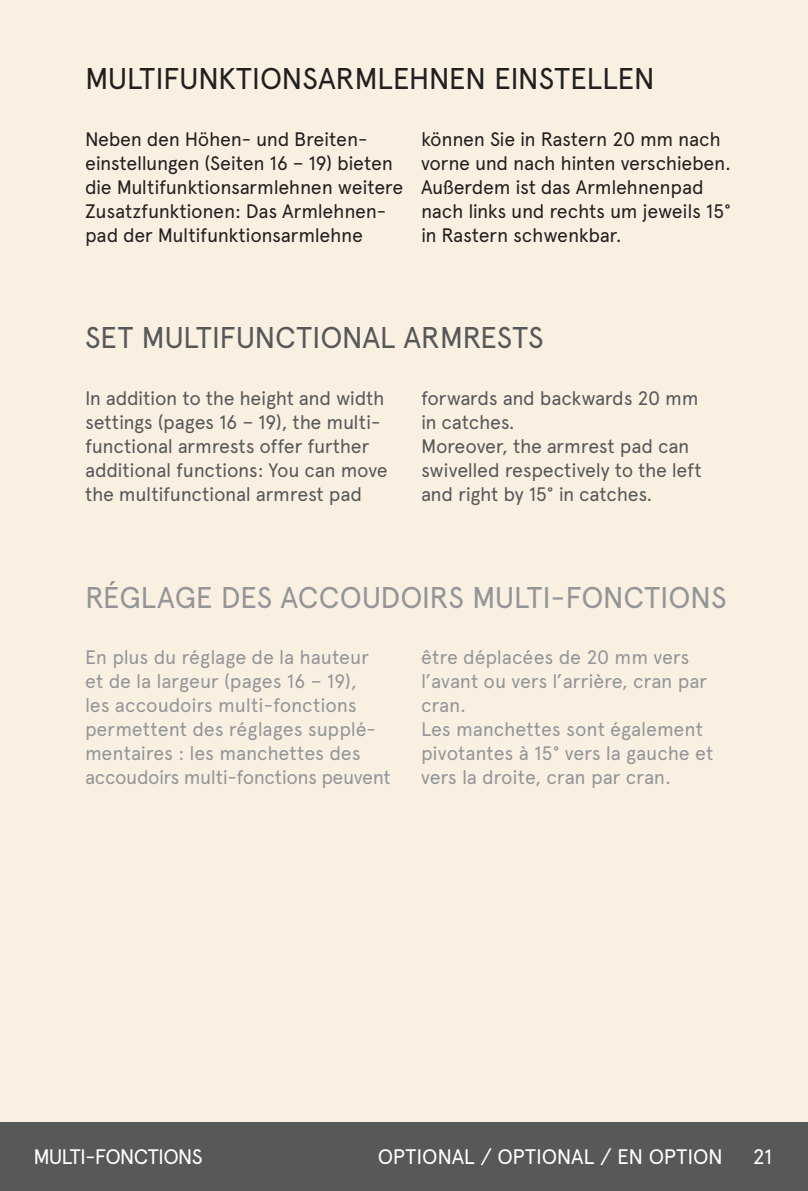
<style>
.page{position:relative;width:808px;height:1191px;background:#fff}
.page>*{position:absolute;margin:0;border:0;box-sizing:border-box;transform-origin:0 0}
.t1{font:30px "Apercu Pro";letter-spacing:-.01em;color:#939598}
.t2{font:30px "Apercu Pro";letter-spacing:-.02em;color:#231f20}
.t3{font:30px "Apercu Pro";letter-spacing:-.01em;color:#57585a}
.t4{font:21px "Apercu Pro";letter-spacing:-.02em;color:#fff}
.t5{font:21px "Apercu Pro";letter-spacing:-.04em;color:#fff}
.t6{font:19.5px/24px "Apercu Pro";letter-spacing:-.01em;color:#939598}
.t7{font:19.5px/24px "Apercu Pro";letter-spacing:-.02em;color:#231f20}
.t8{font:19.5px/24px "Apercu Pro";letter-spacing:-.015em;color:#57585a}
</style>
<div class="page">
<div style="left:0;top:0;width:808px;height:1134px;background:#f9f0e2"></div>
<div style="left:0;top:1123px;width:808px;height:68px;background:#57585a"></div>
<h1 class="t2" style="left:85px;top:56px;width:571px">MULTIFUNKTIONSARMLEHNEN EINSTELLEN</h1>
<p class="t7" style="left:85px;top:125px;width:320px">Neben den Höhen- und Breiten&shy;einstellungen (Seiten 16 – 19) bieten die Multifunktionsarmlehnen weitere Zusatzfunktionen: Das Armlehnen&shy;pad der Multifunktionsarmlehne</p>
<p class="t7" style="left:421px;top:125px;width:312px">können Sie in Rastern 20 mm nach vorne und nach hinten verschieben.<br>Außerdem ist das Armlehnenpad nach links und rechts um jeweils 15° in Rastern schwenkbar.</p>
<h1 class="t3" style="left:85px;top:315px;width:460px">SET MULTIFUNCTIONAL ARMRESTS</h1>
<p class="t8" style="left:85px;top:384px;width:304px">In addition to the height and width settings (pages 16 – 19), the multi&shy;functional armrests offer further additional functions: You can move the multifunctional armrest pad</p>
<p class="t8" style="left:421px;top:384px;width:282px">forwards and backwards 20 mm in catches.<br>Moreover, the armrest pad can swivelled respectively to the left and right by 15° in catches.</p>
<h1 class="t1" style="left:85px;top:574px;width:643px">RÉGLAGE DES ACCOUDOIRS MULTI-FONCTIONS</h1>
<p class="t6" style="left:85px;top:644px;width:307px">En plus du réglage de la hauteur et de la largeur (pages 16 – 19),<br>les accoudoirs multi-fonctions permettent des réglages supplé&shy;mentaires : les manchettes des accoudoirs multi-fonctions peuvent</p>
<p class="t6" style="left:421px;top:644px;width:294px">être déplacées de 20 mm vers l’avant ou vers l’arrière, cran par cran.<br>Les manchettes sont également pivotantes à 15° vers la gauche et vers la droite, cran par cran.</p>
<p class="t5" style="left:34px;top:1141px;width:171px">MULTI-FONCTIONS</p>
<p class="t4" style="left:378px;top:1141px;width:346px">OPTIONAL / OPTIONAL / EN OPTION</p>
<p class="t4" style="left:753px;top:1141px;width:21px">21</p>
</div>
